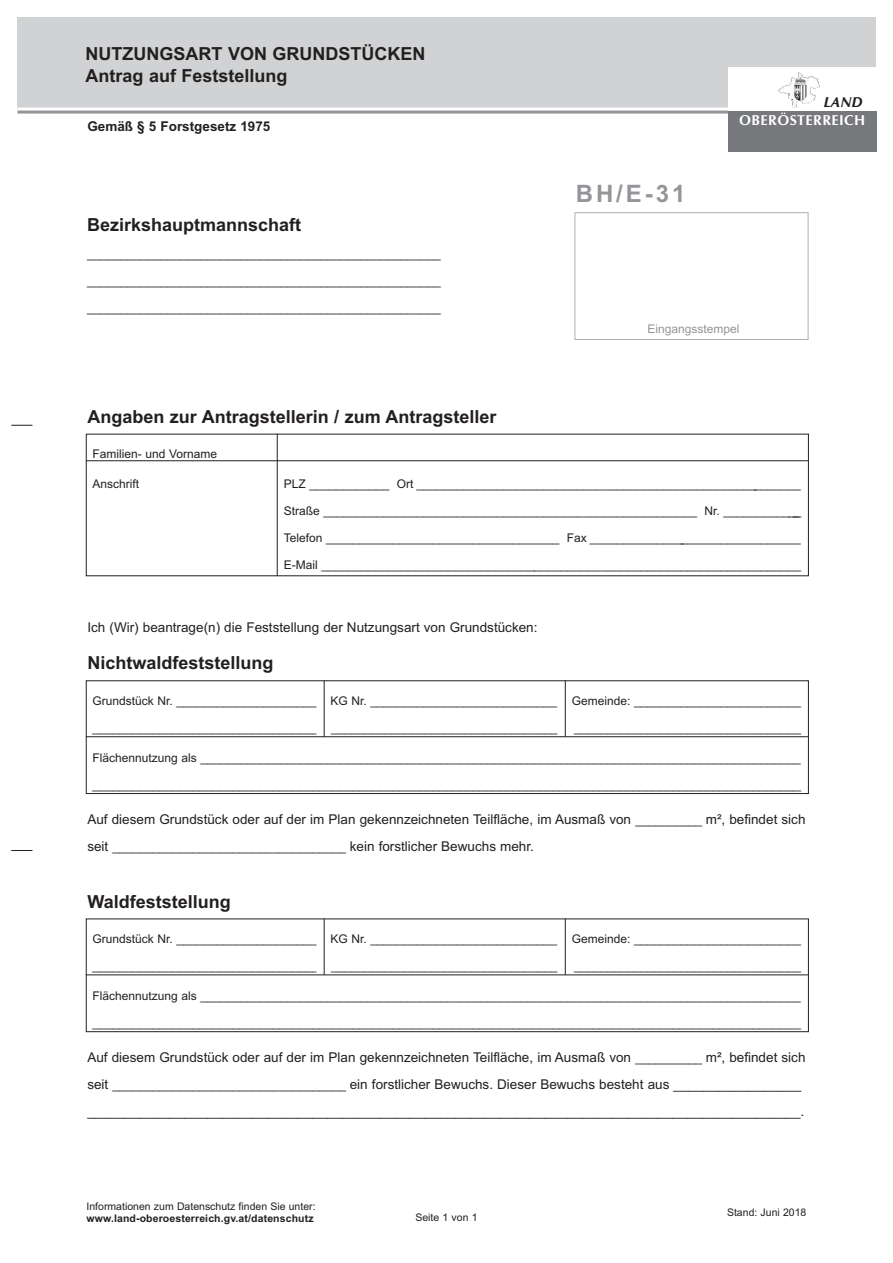
<style>
.page{position:relative;width:893px;height:1263px;background:#fff}
.page>*{position:absolute;margin:0;border:0;box-sizing:border-box;transform-origin:0 0}
.t1{font:700 24px "Arial";color:#939598}
.t2{font:700 18px/21.6px "Arial";color:#231f20}
.t3{font:700 14.4px "Cg Omega";letter-spacing:.03em;color:#fff}
.t4{font:italic 700 14.4px "Cg Omega";color:#231f20}
.t5{font:13.5px/27px "Arial";color:#231f20}
.t6{font:700 13.5px "Arial";color:#231f20}
.t7{font:12px "Arial";color:#231f20}
.t8{font:12px "Arial";color:#939598}
.t9{font:10.5px "Arial";color:#231f20}
.t10{font:700 10.5px "Arial";letter-spacing:.01em;color:#231f20}
.s1{font-size:12px}
.s2{font-size:13.5px}
</style>
<div class="page">
<div style="left:86px;top:680px;width:723px;height:114px;border:1px solid #231f20"></div>
<div style="left:18px;top:17px;width:858px;height:92px;background:#d1d2d4"></div>
<svg style="left:575px;top:212px;width:233px;height:128px"></svg>
<svg style="left:11px;top:425px;width:22px;height:1px"></svg>
<svg style="left:11px;top:850px;width:22px;height:1px"></svg>
<hr style="left:18px;top:111px;width:858px;height:3px;background:#939598">
<hr style="left:18px;top:108px;width:865px;height:1px;background:#fff">
<div style="left:728px;top:110px;width:148px;height:42px;background:#76787b"></div>
<div style="left:728px;top:68px;width:148px;height:43px;background:#fff"></div>
<img style="left:801px;top:74px;width:19px;height:15px">
<hr style="left:277px;top:434px;width:1px;height:142px;background:#231f20">
<hr style="left:86px;top:460px;width:722px;height:1px;background:#231f20">
<hr style="left:86px;top:736px;width:722px;height:1px;background:#231f20">
<hr style="left:324px;top:680px;width:1px;height:57px;background:#231f20">
<hr style="left:565px;top:680px;width:1px;height:57px;background:#231f20">
<div style="left:86px;top:918px;width:723px;height:114px;border:1px solid #231f20"></div>
<hr style="left:86px;top:974px;width:722px;height:1px;background:#231f20">
<hr style="left:324px;top:918px;width:1px;height:57px;background:#231f20">
<hr style="left:565px;top:918px;width:1px;height:57px;background:#231f20">
<h2 class="t2" style="left:86px;top:43px;width:341px">NUTZUNGSART VON GRUNDSTÜCKEN<br>Antrag auf Feststellung</h2>
<p class="t6" style="left:87px;top:119px;width:185px">Gemäß § 5 Forstgesetz 1975</p>
<h2 class="t2" style="left:87px;top:214px;width:216px">Bezirkshauptmannschaft</h2>
<p class="t7" style="left:87px;top:247px;width:355px">_____________________________________________________</p>
<p class="t7" style="left:87px;top:274px;width:355px">_____________________________________________________</p>
<p class="t7" style="left:87px;top:301px;width:355px">_____________________________________________________</p>
<p class="t4" style="left:823px;top:94px;width:41px">LAND</p>
<h1 class="t1" style="left:576px;top:180px;width:111px">BH/E-31</h1>
<p class="t3" style="left:739px;top:111px;width:128px">OBERÖSTERREICH</p>
<p class="t8" style="left:647px;top:322px;width:94px">Eingangsstempel</p>
<h2 class="t2" style="left:87px;top:406px;width:411px">Angaben zur Antragstellerin / zum Antragsteller</h2>
<p class="t7" style="left:92px;top:447px;width:126px">Familien- und Vorname</p>
<p class="t7" style="left:92px;top:477px;width:48px">Anschrift</p>
<p class="t7" style="left:284px;top:477px;width:519px">PLZ ____________ Ort __________________________________________________________</p>
<p class="t7" style="left:284px;top:504px;width:519px">Straße ________________________________________________________ Nr. _____________</p>
<p class="t7" style="left:284px;top:531px;width:519px">Telefon ___________________________________ Fax ________________________________</p>
<p class="t7" style="left:284px;top:558px;width:519px">E-Mail ________________________________________________________________________</p>
<p class="t5" style="left:87px;top:614px;width:452px">Ich (Wir) beantrage(n) die Feststellung der Nutzungsart von Grundstücken:</p>
<h2 class="t2" style="left:87px;top:652px;width:188px">Nichtwaldfeststellung</h2>
<p class="t7" style="left:92px;top:694px;width:710px">Grundstück Nr. _____________________ KG Nr. ____________________________ Gemeinde: _________________________</p>
<p class="t7" style="left:92px;top:721px;width:466px">__________________________________ __________________________________</p>
<p class="t7" style="left:574px;top:721px;width:228px">__________________________________</p>
<p class="t7" style="left:92px;top:751px;width:710px">Flächennutzung als __________________________________________________________________________________________</p>
<p class="t7" style="left:92px;top:778px;width:710px">__________________________________________________________________________________________________________</p>
<p class="t5" style="left:87px;top:805px;width:720px">Auf diesem Grundstück oder auf der im Plan gekennzeichneten Teilfläche, im Ausmaß von <span class="s1">__________</span> m², befindet sich</p>
<p class="t7" style="left:87px;top:839px;width:448px"><span class="s2">seit</span> ___________________________________ <span class="s2">kein forstlicher Bewuchs mehr.</span></p>
<h2 class="t2" style="left:87px;top:891px;width:145px">Waldfeststellung</h2>
<p class="t7" style="left:92px;top:932px;width:710px">Grundstück Nr. _____________________ KG Nr. ____________________________ Gemeinde: _________________________</p>
<p class="t7" style="left:92px;top:959px;width:466px">__________________________________ __________________________________</p>
<p class="t7" style="left:574px;top:959px;width:228px">__________________________________</p>
<p class="t7" style="left:92px;top:989px;width:710px">Flächennutzung als __________________________________________________________________________________________</p>
<p class="t7" style="left:92px;top:1016px;width:710px">__________________________________________________________________________________________________________</p>
<p class="t5" style="left:87px;top:1043px;width:720px">Auf diesem Grundstück oder auf der im Plan gekennzeichneten Teilfläche, im Ausmaß von <span class="s1">__________</span> m², befindet sich seit <span class="s1">___________________________________</span> ein forstlicher Bewuchs. Dieser Bewuchs besteht aus _________________ _______________________________________________________________________________________________.</p>
<p class="t9" style="left:87px;top:1200px;width:231px">Informationen zum Datenschutz finden Sie unter:</p>
<p class="t10" style="left:87px;top:1213px;width:229px">www.land-oberoesterreich.gv.at/datenschutz</p>
<p class="t9" style="left:415px;top:1211px;width:64px">Seite 1 von 1</p>
<p class="t9" style="left:727px;top:1207px;width:81px">Stand: Juni 2018</p>
</div>
